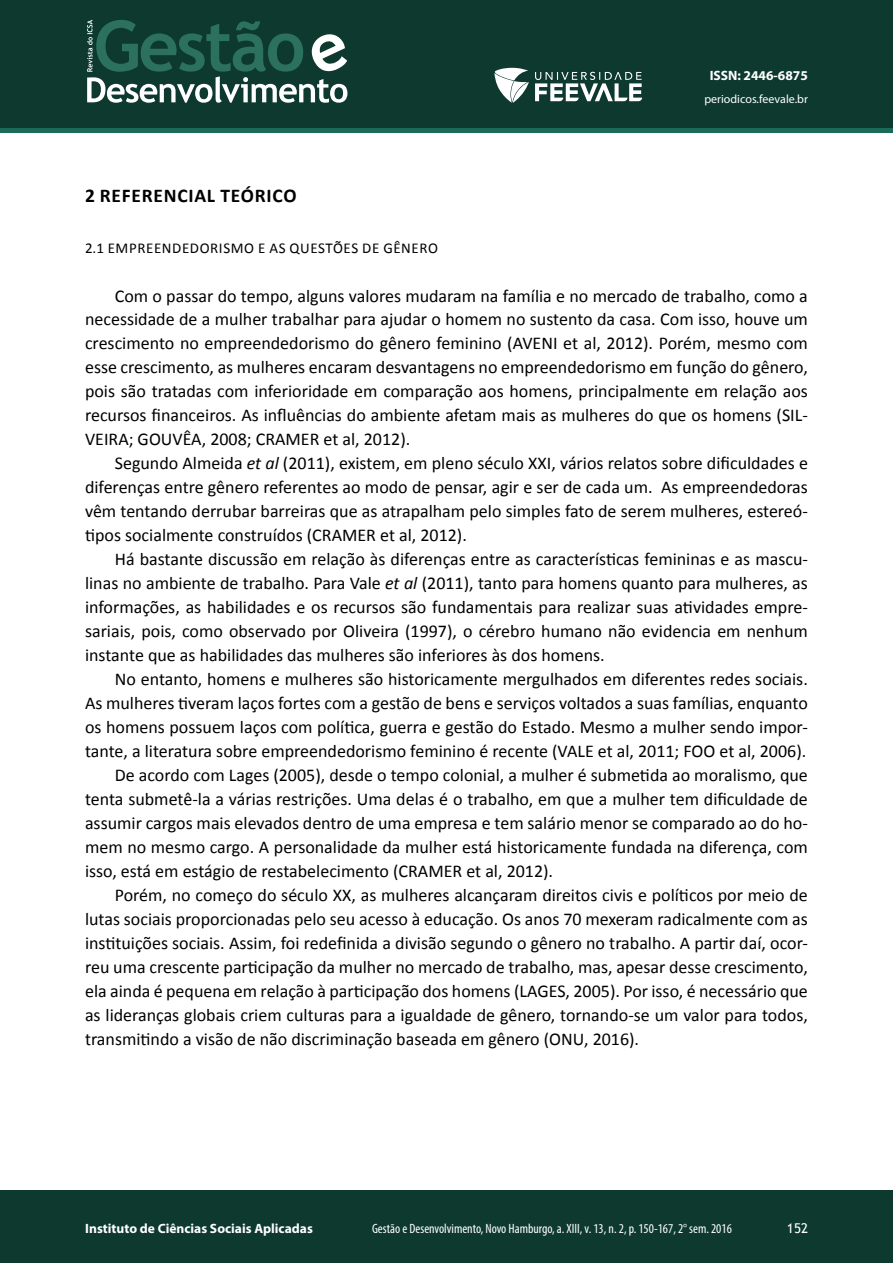
<style>
.page{position:relative;width:893px;height:1263px;background:#fff}
.page>*{position:absolute;margin:0;border:0;box-sizing:border-box;transform-origin:0 0}
.t1{font:700 19.5px "Calibri";letter-spacing:.04em;color:#000}
.t2{font:18px/24px "Calibri";color:#000;text-align:justify}
.t3{font:15px "Calibri";letter-spacing:.04em;color:#000}
.t4{font:condensed 13.5px "Myriad Pro";color:#fff}
.t5{font:700 13.5px "Myriad Pro";color:#fff}
.t6{font:13.5px "Trebuchet MS";color:#fff}
.t7{font:12px "Myriad Pro";color:#fff}
.s1{font-style:italic}
</style>
<div class="page">
<div style="left:0;top:0;width:893px;height:129px;background:#0d392f"></div>
<svg style="left:87px;top:20px;width:260px;height:83px"></svg>
<div style="left:0;top:1193px;width:893px;height:70px;background:#0d392f"></div>
<div style="left:0;top:1190px;width:893px;height:5px;background:#0d392f"></div>
<hr style="left:0;top:129px;width:893px;height:4px;background:#1c6a58">
<svg style="left:494px;top:68px;width:35px;height:35px"></svg>
<svg style="left:535px;top:72px;width:107px;height:29px"></svg>
<p class="t5" style="left:710px;top:67px;width:100px">ISSN: 2446-6875</p>
<p class="t7" style="left:704px;top:91px;width:105px">periodicos.feevale.br</p>
<p class="t1" style="left:85px;top:183px;width:213px">2 REFERENCIAL TEÓRICO</p>
<p class="t3" style="left:85px;top:239px;width:354px">2.1 EMPREENDEDORISMO E AS QUESTÕES DE GÊNERO</p>
<p class="t2" style="left:85px;top:284px;width:724px;text-indent:30px">Com o passar do tempo, alguns valores mudaram na família e no mercado de trabalho, como a necessidade de a mulher trabalhar para ajudar o homem no sustento da casa. Com isso, houve um crescimento no empreendedorismo do gênero feminino (AVENI et al, 2012). Porém, mesmo com esse crescimento, as mulheres encaram desvantagens no empreendedorismo em função do gênero, pois são tratadas com inferioridade em comparação aos homens, principalmente em relação aos recursos financeiros. As influências do ambiente afetam mais as mulheres do que os homens (SIL-VEIRA; GOUVÊA, 2008; CRAMER et al, 2012).</p>
<p class="t2" style="left:85px;top:452px;width:724px;text-indent:30px">Segundo Almeida <span class="s1">et al</span> (2011), existem, em pleno século XXI, vários relatos sobre dificuldades e diferenças entre gênero referentes ao modo de pensar, agir e ser de cada um. As empreendedoras vêm tentando derrubar barreiras que as atrapalham pelo simples fato de serem mulheres, estereó&shy;tipos socialmente construídos (CRAMER et al, 2012).</p>
<p class="t2" style="left:85px;top:547px;width:724px;text-indent:30px">Há bastante discussão em relação às diferenças entre as características femininas e as mascu&shy;linas no ambiente de trabalho. Para Vale <span class="s1">et al</span> (2011), tanto para homens quanto para mulheres, as informações, as habilidades e os recursos são fundamentais para realizar suas atividades empre&shy;sariais, pois, como observado por Oliveira (1997), o cérebro humano não evidencia em nenhum instante que as habilidades das mulheres são inferiores às dos homens.</p>
<p class="t2" style="left:115px;top:667px;width:695px">No entanto, homens e mulheres são historicamente mergulhados em diferentes redes sociais.</p>
<p class="t2" style="left:85px;top:691px;width:724px">As mulheres tiveram laços fortes com a gestão de bens e serviços voltados a suas famílias, enquanto</p>
<p class="t2" style="left:85px;top:715px;width:724px">os homens possuem laços com política, guerra e gestão do Estado. Mesmo a mulher sendo impor-</p>
<p class="t2" style="left:85px;top:739px;width:723px">tante, a literatura sobre empreendedorismo feminino é recente (VALE et al, 2011; FOO et al, 2006).</p>
<p class="t2" style="left:115px;top:763px;width:695px">De acordo com Lages (2005), desde o tempo colonial, a mulher é submetida ao moralismo, que</p>
<p class="t2" style="left:85px;top:787px;width:724px">tenta submetê-la a várias restrições. Uma delas é o trabalho, em que a mulher tem dificuldade de</p>
<p class="t2" style="left:85px;top:811px;width:724px">assumir cargos mais elevados dentro de uma empresa e tem salário menor se comparado ao do ho-</p>
<p class="t2" style="left:85px;top:835px;width:724px">mem no mesmo cargo. A personalidade da mulher está historicamente fundada na diferença, com</p>
<p class="t2" style="left:85px;top:859px;width:470px">isso, está em estágio de restabelecimento (CRAMER et al, 2012).</p>
<p class="t2" style="left:115px;top:883px;width:695px">Porém, no começo do século XX, as mulheres alcançaram direitos civis e políticos por meio de</p>
<p class="t2" style="left:85px;top:907px;width:724px">lutas sociais proporcionadas pelo seu acesso à educação. Os anos 70 mexeram radicalmente com as</p>
<p class="t2" style="left:85px;top:931px;width:724px">instituições sociais. Assim, foi redefinida a divisão segundo o gênero no trabalho. A partir daí, ocor-</p>
<p class="t2" style="left:85px;top:955px;width:724px">reu uma crescente participação da mulher no mercado de trabalho, mas, apesar desse crescimento,</p>
<p class="t2" style="left:85px;top:979px;width:724px">ela ainda é pequena em relação à participação dos homens (LAGES, 2005). Por isso, é necessário que</p>
<p class="t2" style="left:85px;top:1003px;width:724px">as lideranças globais criem culturas para a igualdade de gênero, tornando-se um valor para todos,</p>
<p class="t2" style="left:85px;top:1027px;width:556px">transmitindo a visão de não discriminação baseada em gênero (ONU, 2016).</p>
<p class="t5" style="left:85px;top:1220px;width:229px">Instituto de Ciências Sociais Aplicadas</p>
<p class="t4" style="left:372px;top:1220px;width:361px">Gestão e Desenvolvimento, Novo Hamburgo, a. XIII, v. 13, n. 2, p. 150-167, 2° sem. 2016</p>
<p class="t6" style="left:787px;top:1220px;width:23px">152</p>
</div>
